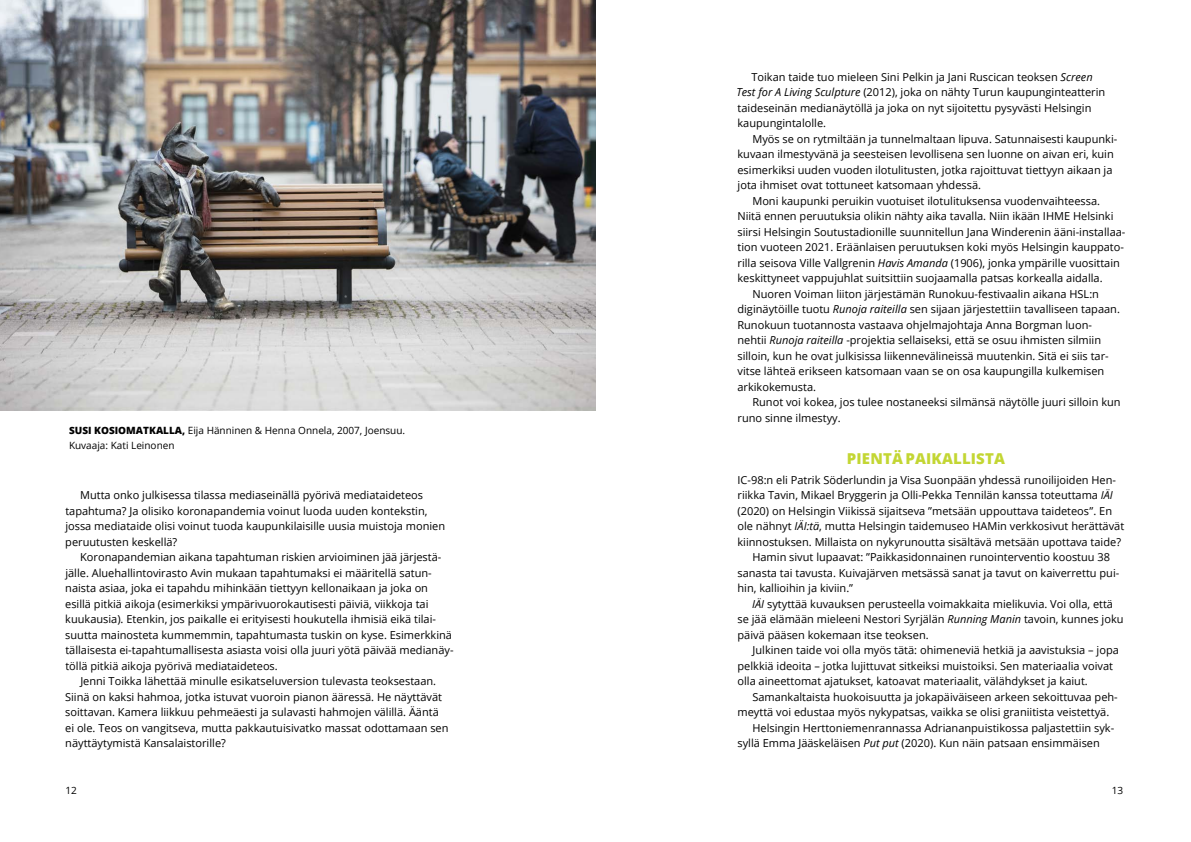
<style>
.page{position:relative;width:1191px;height:842px;background:#fff}
.page>*{position:absolute;margin:0;border:0;box-sizing:border-box;transform-origin:0 0}
.t1{font:800 15px "Open Sans";letter-spacing:.01em;color:#c3d633}
.Leipäteksti{font:11px/15.5px "Open Sans";color:#000}
.Leipäteksti_eka{font:11px/15.5px "Open Sans";color:#000}
.kuvateksti{font:10px/15.5px "Open Sans";color:#000}
.s1{font-weight:800}
.s2{font-style:italic}
</style>
<div class="page">
<img style="left:0;top:0;width:595px;height:410px">
<p class="kuvateksti" style="left:69px;top:422px;width:338px"><span class="s1">SUSI KOSIOMATKALLA,</span> Eija Hänninen &amp; Henna Onnela, 2007, Joensuu.<br>Kuvaaja: Kati Leinonen</p>
<p class="Leipäteksti" style="left:65px;top:487px;width:381px;text-indent:15px">Mutta onko julkisessa tilassa mediaseinällä pyörivä mediataideteos tapahtuma? Ja olisiko koronapandemia voinut luoda uuden kontekstin, jossa mediataide olisi voinut tuoda kaupunkilaisille uusia muistoja monien peruutusten keskellä?</p>
<p class="Leipäteksti" style="left:65px;top:549px;width:390px;text-indent:15px">Koronapandemian aikana tapahtuman riskien arvioiminen jää järjestä&shy;jälle. Aluehallintovirasto Avin mukaan tapahtumaksi ei määritellä satun&shy;naista asiaa, joka ei tapahdu mihinkään tiettyyn kellonaikaan ja joka on esillä pitkiä aikoja (esimerkiksi ympärivuorokautisesti päiviä, viikkoja tai kuukausia). Etenkin, jos paikalle ei erityisesti houkutella ihmisiä eikä tilai&shy;suutta mainosteta kummemmin, tapahtumasta tuskin on kyse. Esimerkkinä tällaisesta ei-tapahtumallisesta asiasta voisi olla juuri yötä päivää medianäy&shy;töllä pitkiä aikoja pyörivä mediataideteos.</p>
<p class="Leipäteksti" style="left:65px;top:673px;width:385px;text-indent:15px">Jenni Toikka lähettää minulle esikatseluversion tulevasta teoksestaan.<br>Siinä on kaksi hahmoa, jotka istuvat vuoroin pianon ääressä. He näyttävät soittavan. Kamera liikkuu pehmeäesti ja sulavasti hahmojen välillä. Ääntä ei ole. Teos on vangitseva, mutta pakkautuisivatko massat odottamaan sen näyttäytymistä Kansalaistorille?</p>
<p class="Leipäteksti" style="left:736px;top:68px;width:370px;text-indent:15px">Toikan taide tuo mieleen Sini Pelkin ja Jani Ruscican teoksen <span class="s2">Screen Test for A Living Sculpture</span> (2012), joka on nähty Turun kaupunginteatterin taideseinän medianäytöllä ja joka on nyt sijoitettu pysyvästi Helsingin kaupungintalolle.</p>
<p class="Leipäteksti" style="left:737px;top:130px;width:381px;text-indent:15px">Myös se on rytmiltään ja tunnelmaltaan lipuva. Satunnaisesti kaupunki&shy;kuvaan ilmestyvänä ja seesteisen levollisena sen luonne on aivan eri, kuin esimerkiksi uuden vuoden ilotulitusten, jotka rajoittuvat tiettyyn aikaan ja jota ihmiset ovat tottuneet katsomaan yhdessä.</p>
<p class="Leipäteksti" style="left:737px;top:192px;width:389px;text-indent:15px">Moni kaupunki peruikin vuotuiset ilotulituksensa vuodenvaihteessa.<br>Niitä ennen peruutuksia olikin nähty aika tavalla. Niin ikään IHME Helsinki siirsi Helsingin Soutustadionille suunnitellun Jana Winderenin ääni-installaa&shy;tion vuoteen 2021. Eräänlaisen peruutuksen koki myös Helsingin kauppato&shy;rilla seisova Ville Vallgrenin <span class="s2">Havis Amanda</span> (1906), jonka ympärille vuosittain keskittyneet vappujuhlat suitsittiin suojaamalla patsas korkealla aidalla.</p>
<p class="Leipäteksti" style="left:737px;top:285px;width:384px;text-indent:15px">Nuoren Voiman liiton järjestämän Runokuu-festivaalin aikana HSL:n diginäytöille tuotu <span class="s2">Runoja raiteilla</span> sen sijaan järjestettiin tavalliseen tapaan.<br>Runokuun tuotannosta vastaava ohjelmajohtaja Anna Borgman luon&shy;nehtii <span class="s2">Runoja raiteilla</span> -projektia sellaiseksi, että se osuu ihmisten silmiin silloin, kun he ovat julkisissa liikennevälineissä muutenkin. Sitä ei siis tar&shy;vitse lähteä erikseen katsomaan vaan se on osa kaupungilla kulkemisen arkikokemusta.</p>
<p class="Leipäteksti" style="left:737px;top:394px;width:384px;text-indent:15px">Runot voi kokea, jos tulee nostaneeksi silmänsä näytölle juuri silloin kun runo sinne ilmestyy.</p>
<h2 class="t1" style="left:847px;top:447px;width:159px">PIENTÄ PAIKALLISTA</h2>
<p class="Leipäteksti_eka" style="left:737px;top:471px;width:388px">IC-98:n eli Patrik Söderlundin ja Visa Suonpään yhdessä runoilijoiden Hen&shy;riikka Tavin, Mikael Bryggerin ja Olli-Pekka Tennilän kanssa toteuttama <span class="s2">IÄI </span>(2020) on Helsingin Viikissä sijaitseva ”metsään uppouttava taideteos”. En ole nähnyt <span class="s2">IÄI:tä</span>, mutta Helsingin taidemuseo HAMin verkkosivut herättävät kiinnostuksen. Millaista on nykyrunoutta sisältävä metsään upottava taide?</p>
<p class="Leipäteksti" style="left:737px;top:549px;width:383px;text-indent:15px">Hamin sivut lupaavat: ”Paikkasidonnainen runointerventio koostuu 38 sanasta tai tavusta. Kuivajärven metsässä sanat ja tavut on kaiverrettu pui&shy;hin, kallioihin ja kiviin.”</p>
<p class="Leipäteksti" style="left:737px;top:595px;width:387px;text-indent:15px"><span class="s2">IÄI</span> sytyttää kuvauksen perusteella voimakkaita mielikuvia. Voi olla, että se jää elämään mieleeni Nestori Syrjälän <span class="s2">Running Manin</span> tavoin, kunnes joku päivä pääsen kokemaan itse teoksen.</p>
<p class="Leipäteksti" style="left:737px;top:642px;width:383px;text-indent:15px">Julkinen taide voi olla myös tätä: ohimeneviä hetkiä ja aavistuksia – jopa pelkkiä ideoita – jotka lujittuvat sitkeiksi muistoiksi. Sen materiaalia voivat olla aineettomat ajatukset, katoavat materiaalit, välähdykset ja kaiut.</p>
<p class="Leipäteksti" style="left:737px;top:688px;width:382px;text-indent:15px">Samankaltaista huokoisuutta ja jokapäiväiseen arkeen sekoittuvaa peh&shy;meyttä voi edustaa myös nykypatsas, vaikka se olisi graniitista veistettyä.</p>
<p class="Leipäteksti" style="left:737px;top:719px;width:378px;text-indent:15px">Helsingin Herttoniemenrannassa Adriananpuistikossa paljastettiin syk&shy;syllä Emma Jääskeläisen <span class="s2">Put put</span> (2020). Kun näin patsaan ensimmäisen</p>
<p class="kuvateksti" style="left:65px;top:782px;width:13px">12</p>
<p class="kuvateksti" style="left:1111px;top:782px;width:13px">13</p>
</div>
